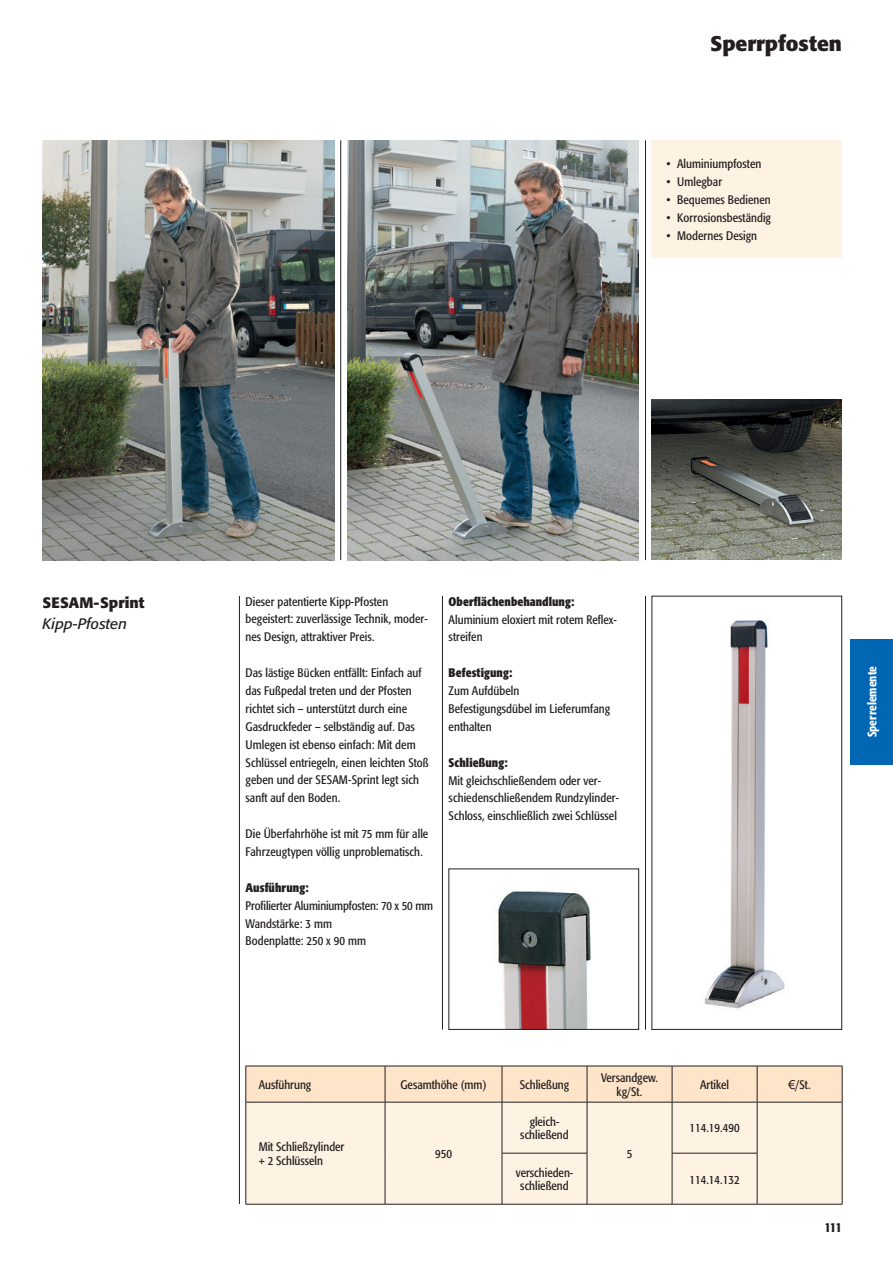
<style>
.page{position:relative;width:893px;height:1263px;background:#fff}
.page>*{position:absolute;margin:0;border:0;box-sizing:border-box;transform-origin:0 0}
.t1{font:700 21px "Formata";color:#231f20}
.t2{font:700 15px "Formata";letter-spacing:.005em;color:#231f20}
.t3{font:italic 15px "Formata";color:#231f20}
.t4{font:500 13.5px "Formata Condensed BQ";color:#231f20}
.t5{font:12.3px/17.9px "Formata Condensed BQ";letter-spacing:.005em;color:#231f20}
.t6{font:700 12.3px "Formata Condensed BQ";letter-spacing:.005em;color:#231f20}
.t7{font:500 12.3px "Formata Condensed BQ";letter-spacing:.005em;color:#fff}
.s1{font-family:"Arial"}
</style>
<div class="page">
<div style="left:850px;top:639px;width:43px;height:125px;background:#0166b3"></div>
<hr style="left:645px;top:140px;width:1px;height:420px;background:#231f20">
<hr style="left:645px;top:596px;width:1px;height:434px;background:#231f20">
<hr style="left:239px;top:596px;width:1px;height:608px;background:#231f20">
<hr style="left:340px;top:140px;width:1px;height:420px;background:#231f20">
<hr style="left:442px;top:596px;width:1px;height:434px;background:#231f20">
<div style="left:652px;top:140px;width:190px;height:118px;background:#fef2e3"></div>
<img style="left:43px;top:140px;width:291px;height:420px">
<img style="left:347px;top:140px;width:292px;height:420px">
<img style="left:704px;top:620px;width:81px;height:389px">
<div style="left:652px;top:596px;width:190px;height:434px;border:1px solid #231f20"></div>
<img style="left:498px;top:891px;width:93px;height:137px">
<div style="left:449px;top:869px;width:190px;height:161px;border:1px solid #231f20"></div>
<div style="left:247px;top:1067px;width:595px;height:35px;background:#fee5ca"></div>
<div style="left:247px;top:1103px;width:595px;height:101px;background:#fef2e3"></div>
<hr style="left:757px;top:1066px;width:1px;height:36px;background:#231f20">
<hr style="left:672px;top:1066px;width:1px;height:36px;background:#231f20">
<hr style="left:842px;top:1066px;width:1px;height:36px;background:#231f20">
<hr style="left:587px;top:1102px;width:85px;height:1px;background:#231f20">
<hr style="left:672px;top:1102px;width:85px;height:1px;background:#231f20">
<hr style="left:757px;top:1102px;width:85px;height:1px;background:#231f20">
<hr style="left:246px;top:1066px;width:1px;height:36px;background:#231f20">
<hr style="left:385px;top:1066px;width:1px;height:36px;background:#231f20">
<hr style="left:502px;top:1066px;width:1px;height:36px;background:#231f20">
<hr style="left:587px;top:1066px;width:1px;height:36px;background:#231f20">
<hr style="left:246px;top:1102px;width:139px;height:1px;background:#231f20">
<hr style="left:385px;top:1102px;width:117px;height:1px;background:#231f20">
<hr style="left:502px;top:1102px;width:85px;height:1px;background:#231f20">
<hr style="left:672px;top:1153px;width:85px;height:1px;background:#231f20">
<hr style="left:672px;top:1204px;width:85px;height:1px;background:#231f20">
<hr style="left:246px;top:1066px;width:139px;height:1px;background:#231f20">
<hr style="left:385px;top:1066px;width:117px;height:1px;background:#231f20">
<hr style="left:502px;top:1066px;width:85px;height:1px;background:#231f20">
<hr style="left:587px;top:1066px;width:85px;height:1px;background:#231f20">
<hr style="left:672px;top:1066px;width:85px;height:1px;background:#231f20">
<hr style="left:757px;top:1066px;width:85px;height:1px;background:#231f20">
<hr style="left:502px;top:1153px;width:85px;height:1px;background:#231f20">
<hr style="left:502px;top:1204px;width:85px;height:1px;background:#231f20">
<hr style="left:246px;top:1102px;width:1px;height:51px;background:#231f20">
<hr style="left:246px;top:1153px;width:1px;height:51px;background:#231f20">
<hr style="left:246px;top:1204px;width:139px;height:1px;background:#231f20">
<hr style="left:385px;top:1102px;width:1px;height:51px;background:#231f20">
<hr style="left:502px;top:1102px;width:1px;height:51px;background:#231f20">
<hr style="left:385px;top:1153px;width:1px;height:51px;background:#231f20">
<hr style="left:502px;top:1153px;width:1px;height:51px;background:#231f20">
<hr style="left:385px;top:1204px;width:117px;height:1px;background:#231f20">
<hr style="left:587px;top:1102px;width:1px;height:51px;background:#231f20">
<hr style="left:672px;top:1102px;width:1px;height:51px;background:#231f20">
<hr style="left:587px;top:1153px;width:1px;height:51px;background:#231f20">
<hr style="left:672px;top:1153px;width:1px;height:51px;background:#231f20">
<hr style="left:587px;top:1204px;width:85px;height:1px;background:#231f20">
<hr style="left:757px;top:1102px;width:1px;height:51px;background:#231f20">
<hr style="left:842px;top:1102px;width:1px;height:51px;background:#231f20">
<hr style="left:757px;top:1153px;width:1px;height:51px;background:#231f20">
<hr style="left:842px;top:1153px;width:1px;height:51px;background:#231f20">
<hr style="left:757px;top:1204px;width:85px;height:1px;background:#231f20">
<img style="left:652px;top:399px;width:190px;height:161px">
<h1 class="t1" style="left:710px;top:30px;width:133px">Sperrpfosten</h1>
<p class="t5" style="left:666px;top:155px;width:96px">• Aluminiumpfosten</p>
<p class="t5" style="left:666px;top:173px;width:57px">• Umlegbar</p>
<p class="t5" style="left:666px;top:191px;width:106px">• Bequemes Bedienen</p>
<p class="t5" style="left:666px;top:209px;width:106px">• Korrosionsbeständig</p>
<p class="t5" style="left:666px;top:227px;width:92px">• Modernes Design</p>
<p class="t2" style="left:43px;top:593px;width:104px">SESAM-Sprint</p>
<p class="t3" style="left:43px;top:614px;width:86px">Kipp-Pfosten</p>
<p class="t5" style="left:246px;top:592px;width:184px">Dieser patentierte Kipp-Pfosten begeistert: zuverlässige Technik, moder&shy;nes Design, attraktiver Preis.</p>
<p class="t5" style="left:246px;top:664px;width:185px">Das lästige Bücken entfällt: Einfach auf das Fußpedal treten und der Pfosten richtet sich – unterstützt durch eine Gasdruckfeder – selbständig auf. Das Umlegen ist ebenso einfach: Mit dem Schlüssel entriegeln, einen leichten Stoß geben und der SESAM-Sprint legt sich sanft auf den Boden.</p>
<p class="t5" style="left:246px;top:825px;width:184px">Die Überfahrhöhe ist mit 75 mm für alle<br>Fahrzeugtypen völlig unproblematisch.</p>
<p class="t6" style="left:246px;top:880px;width:65px">Ausführung:</p>
<p class="t5" style="left:246px;top:896px;width:189px">Profilierter Aluminiumpfosten: 70 x 50 mm<br>Wandstärke: 3 mm<br>Bodenplatte: 250 x 90 mm</p>
<p class="t6" style="left:449px;top:594px;width:127px">Oberflächenbehandlung:</p>
<p class="t5" style="left:449px;top:610px;width:170px">Aluminium eloxiert mit rotem Reflex&shy;streifen</p>
<p class="t6" style="left:449px;top:665px;width:65px">Befestigung:</p>
<p class="t5" style="left:449px;top:682px;width:163px">Zum Aufdübeln<br>Befestigungsdübel im Lieferumfang enthalten</p>
<p class="t6" style="left:449px;top:755px;width:61px">Schließung:</p>
<p class="t5" style="left:449px;top:771px;width:172px">Mit gleichschließendem oder ver&shy;schiedenschließendem Rundzylinder-<br>Schloss, einschließlich zwei Schlüssel</p>
<p class="t7" style="left:865px;top:737px;width:73px;rotate:-90deg">Sperrelemente</p>
<p class="t5" style="left:259px;top:1076px;width:54px">Ausführung</p>
<p class="t5" style="left:400px;top:1076px;width:88px">Gesamthöhe (mm)</p>
<p class="t5" style="left:520px;top:1076px;width:51px">Schließung</p>
<p class="t5" style="left:601px;top:1071px;width:58px;line-height:13.5px;text-align:center">Versandgew. kg/St.</p>
<p class="t5" style="left:700px;top:1076px;width:30px">Artikel</p>
<p class="t5" style="left:788px;top:1076px;width:24px"><span class="s1">€</span>/St.</p>
<p class="t5" style="left:259px;top:1140px;width:87px;line-height:13.5px">Mit Schließzylinder + 2 Schlüsseln</p>
<p class="t5" style="left:435px;top:1145px;width:18px">950</p>
<p class="t5" style="left:520px;top:1115px;width:50px;line-height:13.5px;text-align:center">gleich&shy;schließend</p>
<p class="t5" style="left:627px;top:1145px;width:7px">5</p>
<p class="t5" style="left:689px;top:1119px;width:52px">114.19.490</p>
<p class="t5" style="left:516px;top:1166px;width:59px;line-height:13.5px;text-align:center">verschieden&shy;schließend</p>
<p class="t5" style="left:689px;top:1170px;width:52px">114.14.132</p>
<p class="t4" style="left:824px;top:1219px;width:19px">111</p>
</div>
